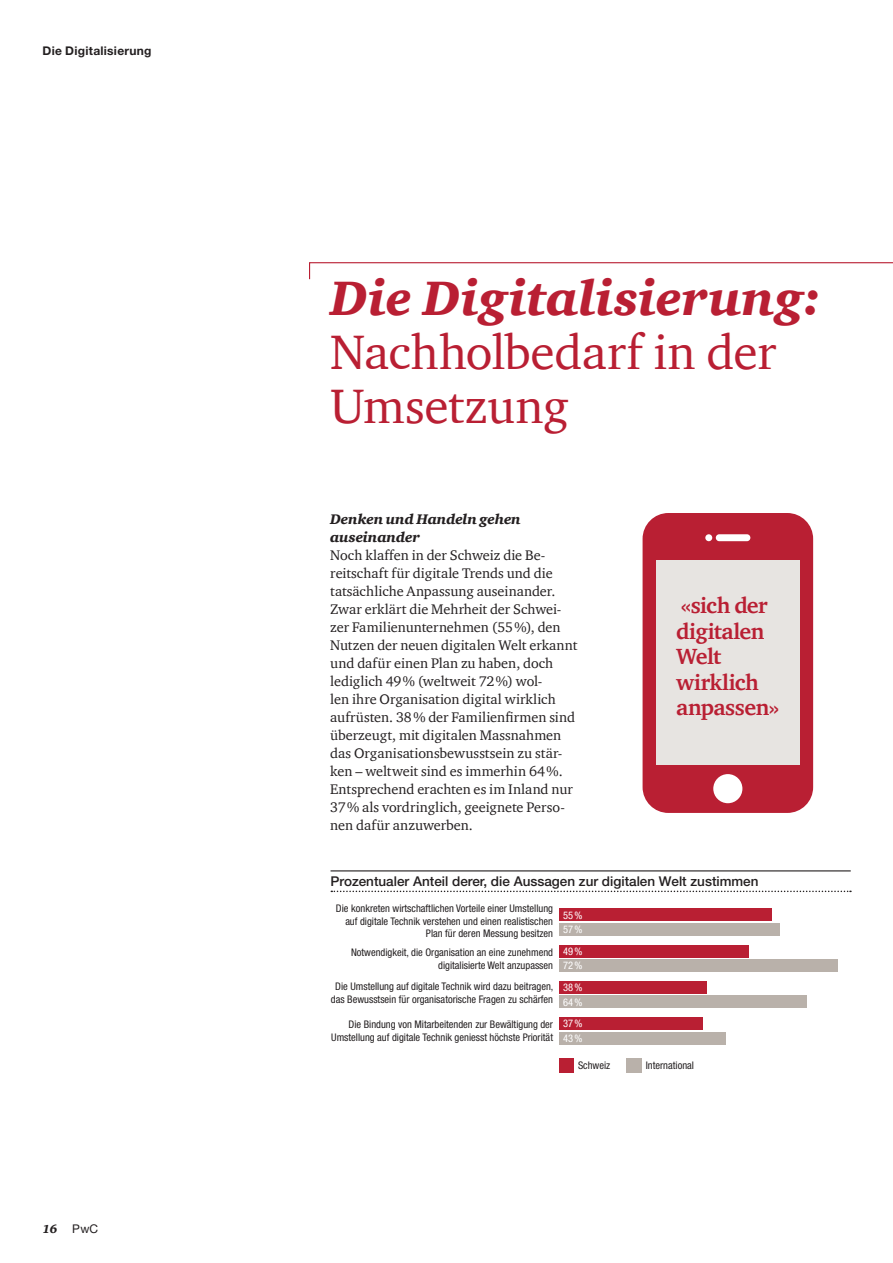
<style>
.page{position:relative;width:893px;height:1263px;background:#fff}
.page>*{position:absolute;margin:0;border:0;box-sizing:border-box;transform-origin:0 0}
.t1{font:49.5px/54px "ITC Charter Com";letter-spacing:-.01em;color:#b91f33}
.t2{font:italic 900 49.5px "ITC Charter Com";letter-spacing:.005em;color:#b91f33}
.t3{font:700 22.5px/25.5px "ITC Charter Com";letter-spacing:-.02em;color:#b91f33}
.t4{font:14.25px/18px "ITC Charter Com";color:#231f20}
.t5{font:italic 900 14.25px/18px "ITC Charter Com";letter-spacing:-.01em;color:#231f20}
.t6{font:500 13.5px "Helvetica Neue LT Std";color:#231f20}
.t7{font:700 12px "Helvetica Neue LT Std";letter-spacing:.025em;color:#231f20}
.t8{font:12px "Helvetica Neue LT Std";color:#231f20}
.t9{font:condensed 10.5px/12.6px "Helvetica Neue LT Std";color:#231f20;text-align:right}
.t10{font:condensed 10.5px "Helvetica Neue LT Std";color:#fff}
.s1{font-family:"ITC Charter Com";font-weight:900;font-style:italic}
</style>
<div class="page">
<svg style="left:309px;top:262px;width:584px;height:18px"></svg>
<div style="left:627px;top:1058px;width:15px;height:15px;background:#b9b1aa"></div>
<div style="left:559px;top:1058px;width:15px;height:15px;background:#b91f33"></div>
<hr style="left:331px;top:870px;width:520px;height:1px;background:#231f20">
<svg style="left:331px;top:891px;width:520px;height:1px"></svg>
<div style="left:559px;top:923px;width:221px;height:13px;background:#b9b1aa"></div>
<div style="left:559px;top:959px;width:279px;height:13px;background:#b9b1aa"></div>
<div style="left:559px;top:995px;width:248px;height:13px;background:#b9b1aa"></div>
<div style="left:559px;top:1031px;width:166px;height:13px;background:#b9b1aa"></div>
<div style="left:559px;top:908px;width:213px;height:13px;background:#b91f33"></div>
<div style="left:559px;top:944px;width:190px;height:13px;background:#b91f33"></div>
<div style="left:559px;top:981px;width:147px;height:13px;background:#b91f33"></div>
<div style="left:559px;top:1017px;width:143px;height:13px;background:#b91f33"></div>
<div style="left:643px;top:513px;width:170px;height:300px;background:#b91f33;border-radius:26px"></div>
<div style="left:656px;top:560px;width:144px;height:205px;background:#e7e4e1"></div>
<div style="left:716px;top:534px;width:34px;height:7px;background:#fff;border-radius:3px"></div>
<div style="left:705px;top:534px;width:7px;height:7px;background:#fff;border-radius:50%"></div>
<div style="left:713px;top:774px;width:29px;height:29px;background:#fff;border-radius:50%"></div>
<p class="t7" style="left:43px;top:43px;width:111px">Die Digitalisierung</p>
<p class="t8" style="left:43px;top:1221px;width:57px"><span class="s1">16</span> PwC</p>
<h1 class="t2" style="left:330px;top:268px;width:493px">Die Digitalisierung:</h1>
<h1 class="t1" style="left:330px;top:324px;width:448px">Nachholbedarf in der<br>Umsetzung</h1>
<p class="t5" style="left:330px;top:510px;width:192px">Denken und Handeln gehen auseinander</p>
<p class="t4" style="left:330px;top:546px;width:249px">Noch klaffen in der Schweiz die Be&shy;reitschaft für digitale Trends und die tatsächliche Anpassung auseinander.<br>Zwar erklärt die Mehrheit der Schwei&shy;zer Familienunternehmen (55%), den Nutzen der neuen digitalen Welt erkannt und dafür einen Plan zu haben, doch lediglich 49% (weltweit 72%) wol-<br>len ihre Organisation digital wirklich aufrüsten. 38% der Familienfirmen sind überzeugt, mit digitalen Massnahmen das Organisationsbewusstsein zu stär&shy;ken – weltweit sind es immerhin 64%.<br>Entsprechend erachten es im Inland nur 37% als vordringlich, geeignete Perso&shy;nen dafür anzuwerben.</p>
<h2 class="t3" style="left:676px;top:592px;width:104px">«sich der digitalen<br>Welt wirklich anpassen»</h2>
<p class="t6" style="left:331px;top:873px;width:429px">Prozentualer Anteil derer, die Aussagen zur digitalen Welt zustimmen</p>
<p class="t9" style="left:336px;top:902px;width:219px">Die konkreten wirtschaftlichen Vorteile einer Umstellung auf digitale Technik verstehen und einen realistischen<br>Plan für deren Messung besitzen</p>
<p class="t9" style="left:351px;top:946px;width:204px">Notwendigkeit, die Organisation an eine zunehmend digitalisierte Welt anzupassen</p>
<p class="t9" style="left:331px;top:980px;width:224px;text-align:center">Die Umstellung auf digitale Technik wird dazu beitragen, das Bewusstsein für organisatorische Fragen zu schärfen</p>
<p class="t9" style="left:331px;top:1018px;width:223px">Die Bindung von Mitarbeitenden zur Bewältigung der<br>Umstellung auf digitale Technik geniesst höchste Priorität</p>
<p class="t10" style="left:563px;top:909px;width:21px">55%</p>
<p class="t10" style="left:563px;top:945px;width:21px">49%</p>
<p class="t10" style="left:563px;top:981px;width:21px">38%</p>
<p class="t10" style="left:563px;top:1017px;width:21px">37%</p>
<p class="t10" style="left:563px;top:923px;width:21px">57%</p>
<p class="t10" style="left:563px;top:959px;width:21px">72%</p>
<p class="t10" style="left:563px;top:996px;width:21px">64%</p>
<p class="t10" style="left:563px;top:1032px;width:21px">43%</p>
<p class="t9" style="left:578px;top:1059px;width:34px">Schweiz</p>
<p class="t9" style="left:646px;top:1059px;width:50px">International</p>
</div>
